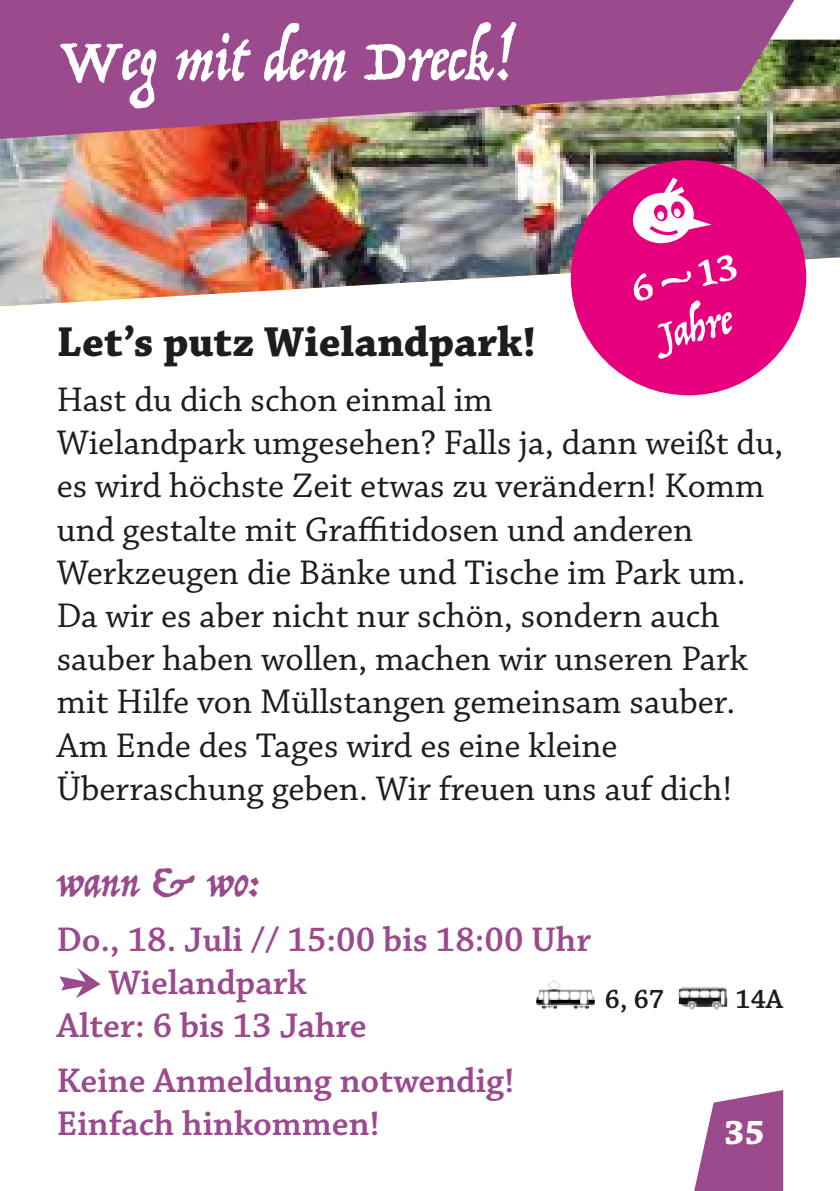
<style>
.page{position:relative;width:840px;height:1191px;background:#fff}
.page>*{position:absolute;margin:0;border:0;box-sizing:border-box;transform-origin:0 0}
.t1{font:64px "Trattatello";color:#fff}
.t2{font:700 44px "Chaparral Pro";color:#1d1d1b}
.t3{font:44px "Trattatello";color:#9b4a8d}
.t4{font:43.2px/52px "Trattatello";color:#fff;text-align:center}
.t5{font:36px/43.2px "Chaparral Pro";color:#1d1d1b}
.t6{font:600 36px/43.2px "Chaparral Pro";color:#9b4a8d}
.t7{font:700 36px "Chaparral Pro";color:#fff}
.t8{font:600 28px "Chaparral Pro";color:#1d1d1b}
</style>
<div class="page">
<svg style="left:694px;top:1090px;width:88px;height:101px"></svg>
<img style="left:0;top:40px;width:839px;height:266px">
<img style="left:0;top:0;width:793px;height:139px">
<div style="left:570px;top:160px;width:235px;height:235px;background:#e6007d;border-radius:50%"></div>
<img style="left:536px;top:980px;width:58px;height:28px">
<img style="left:678px;top:987px;width:50px;height:23px">
<svg style="left:621px;top:171px;width:18px;height:11px"></svg>
<h1 class="t1" style="left:60px;top:20px;width:454px">Weg mit dem Dreck!</h1>
<p class="t4" style="left:625px;top:261px;width:108px;rotate:-13deg">6–13<br>Jahre</p>
<p class="t2" style="left:57px;top:316px;width:480px">Let’s putz Wielandpark!</p>
<p class="t5" style="left:57px;top:379px;width:727px">Hast du dich schon einmal im<br>Wielandpark umgesehen? Falls ja, dann weißt du, es wird höchste Zeit etwas zu verändern! Komm und gestalte mit Graffitidosen und anderen Werkzeugen die Bänke und Tische im Park um.<br>Da wir es aber nicht nur schön, sondern auch sauber haben wollen, machen wir unseren Park mit Hilfe von Müllstangen gemeinsam sauber.<br>Am Ende des Tages wird es eine kleine Überraschung geben. Wir freuen uns auf dich!</p>
<p class="t3" style="left:57px;top:855px;width:204px">wann &amp; wo:</p>
<p class="t6" style="left:57px;top:918px;width:535px">Do., 18. Juli // 15:00 bis 18:00 Uhr</p>
<p class="t6" style="left:108px;top:962px;width:199px">Wielandpark</p>
<p class="t6" style="left:57px;top:1005px;width:311px">Alter: 6 bis 13 Jahre</p>
<p class="t6" style="left:57px;top:1059px;width:459px">Keine Anmeldung notwendig!<br>Einfach hinkommen!</p>
<p class="t8" style="left:604px;top:982px;width:61px">6, 67</p>
<p class="t8" style="left:735px;top:982px;width:49px">14A</p>
<p class="t7" style="left:723px;top:1111px;width:42px">35</p>
</div>
